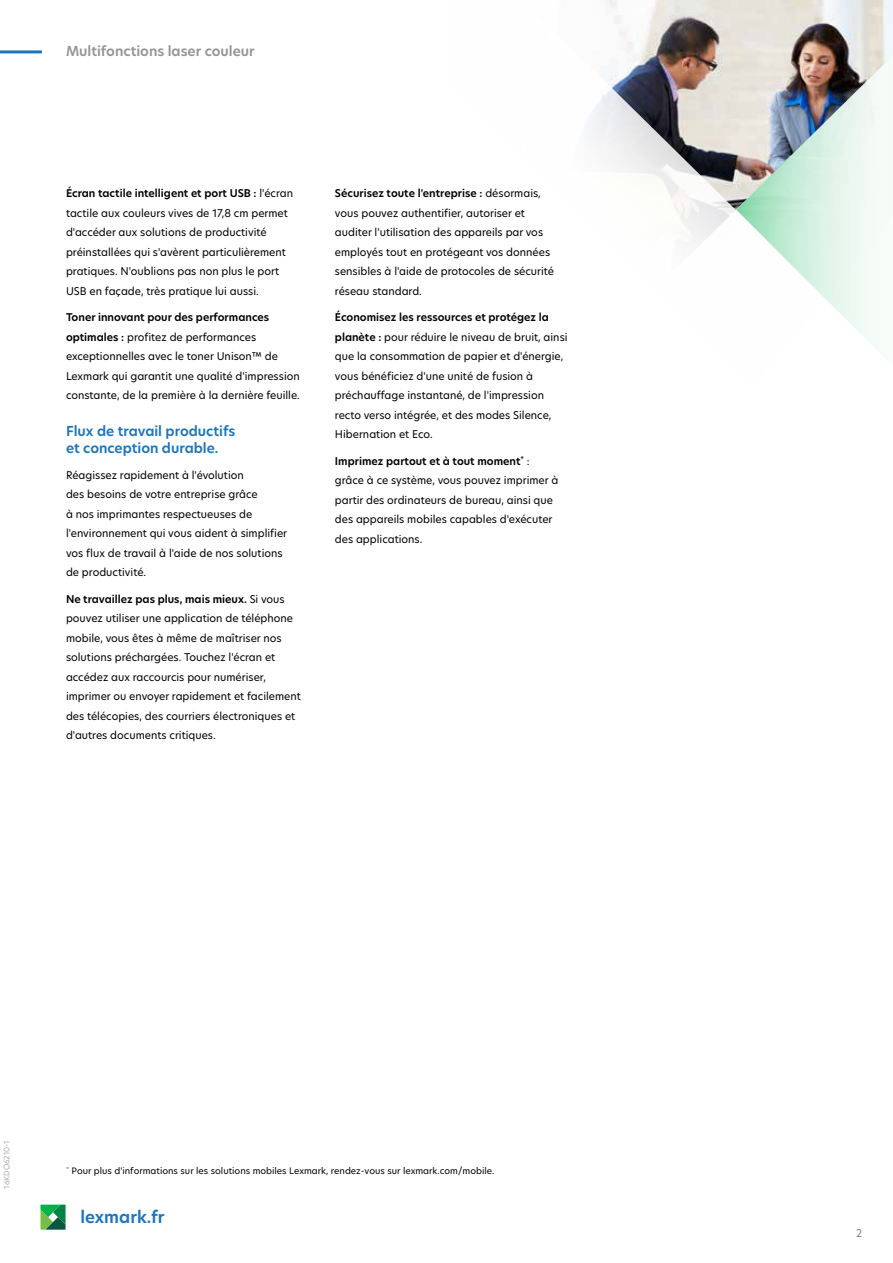
<style>
.page{position:relative;width:893px;height:1263px;background:#fff}
.page>*{position:absolute;margin:0;border:0;box-sizing:border-box;transform-origin:0 0}
.t1{font:600 16.5px "TP Hero";color:#1c75bc}
.t2{font:600 13.5px/16.5px "TP Hero";color:#1c75bc}
.t3{font:600 13.5px "TP Hero";color:#939598}
.t4{font:10.5px/19.5px "TP Hero";color:#000}
.t5{font:10.5px "TP Hero";color:#7e7e85}
.t6{font:8.7px "TP Hero";color:#000}
.t7{font:300 7.5px "TP Hero";color:#939598}
.s1{font-weight:600}
</style>
<div class="page">
<svg style="left:589px;top:0;width:304px;height:246px"></svg>
<img style="left:736px;top:40px;width:157px;height:309px">
<hr style="left:0;top:50px;width:42px;height:3px;background:#1c75bc">
<svg style="left:40px;top:1204px;width:26px;height:26px"></svg>
<p class="t3" style="left:66px;top:42px;width:190px">Multifonctions laser couleur</p>
<p class="t4" style="left:66px;top:184px;width:229px"><span class="s1">Écran tactile intelligent et port USB :</span> l'écran tactile aux couleurs vives de 17,8 cm permet d'accéder aux solutions de productivité préinstallées qui s'avèrent particulièrement pratiques. N'oublions pas non plus le port USB en façade, très pratique lui aussi.</p>
<p class="t4" style="left:66px;top:307px;width:235px"><span class="s1">Toner innovant pour des performances optimales :</span> profitez de performances exceptionnelles avec le toner Unison™ de Lexmark qui garantit une qualité d'impression constante, de la première à la dernière feuille.</p>
<p class="t2" style="left:66px;top:423px;width:171px">Flux de travail productifs et conception durable.</p>
<p class="t4" style="left:66px;top:465px;width:223px">Réagissez rapidement à l'évolution<br>des besoins de votre entreprise grâce<br>à nos imprimantes respectueuses de l'environnement qui vous aident à simplifier vos flux de travail à l'aide de nos solutions de productivité.</p>
<p class="t4" style="left:66px;top:589px;width:236px"><span class="s1">Ne travaillez pas plus, mais mieux.</span> Si vous pouvez utiliser une application de téléphone mobile, vous êtes à même de maîtriser nos solutions préchargées. Touchez l'écran et accédez aux raccourcis pour numériser, imprimer ou envoyer rapidement et facilement des télécopies, des courriers électroniques et d'autres documents critiques.</p>
<p class="t4" style="left:335px;top:184px;width:221px"><span class="s1">Sécurisez toute l'entreprise :</span> désormais, vous pouvez authentifier, autoriser et auditer l'utilisation des appareils par vos employés tout en protégeant vos données sensibles à l'aide de protocoles de sécurité réseau standard.</p>
<p class="t4" style="left:335px;top:307px;width:234px"><span class="s1">Économisez les ressources et protégez la planète :</span> pour réduire le niveau de bruit, ainsi que la consommation de papier et d'énergie, vous bénéficiez d'une unité de fusion à préchauffage instantané, de l'impression recto verso intégrée, et des modes Silence, Hibernation et Eco.</p>
<p class="t4" style="left:335px;top:451px;width:225px"><span class="s1">Imprimez partout et à tout moment</span><sup>*</sup> : grâce à ce système, vous pouvez imprimer à partir des ordinateurs de bureau, ainsi que des appareils mobiles capables d'exécuter des applications.</p>
<p class="t7" style="left:2px;top:1188px;width:49px;rotate:-90deg">16KDO6210-1</p>
<p class="t6" style="left:66px;top:1164px;width:430px"><sup>*</sup> Pour plus d'informations sur les solutions mobiles Lexmark, rendez-vous sur lexmark.com/mobile.</p>
<h1 class="t1" style="left:80px;top:1206px;width:86px">lexmark.fr</h1>
<p class="t5" style="left:856px;top:1226px;width:8px">2</p>
</div>
